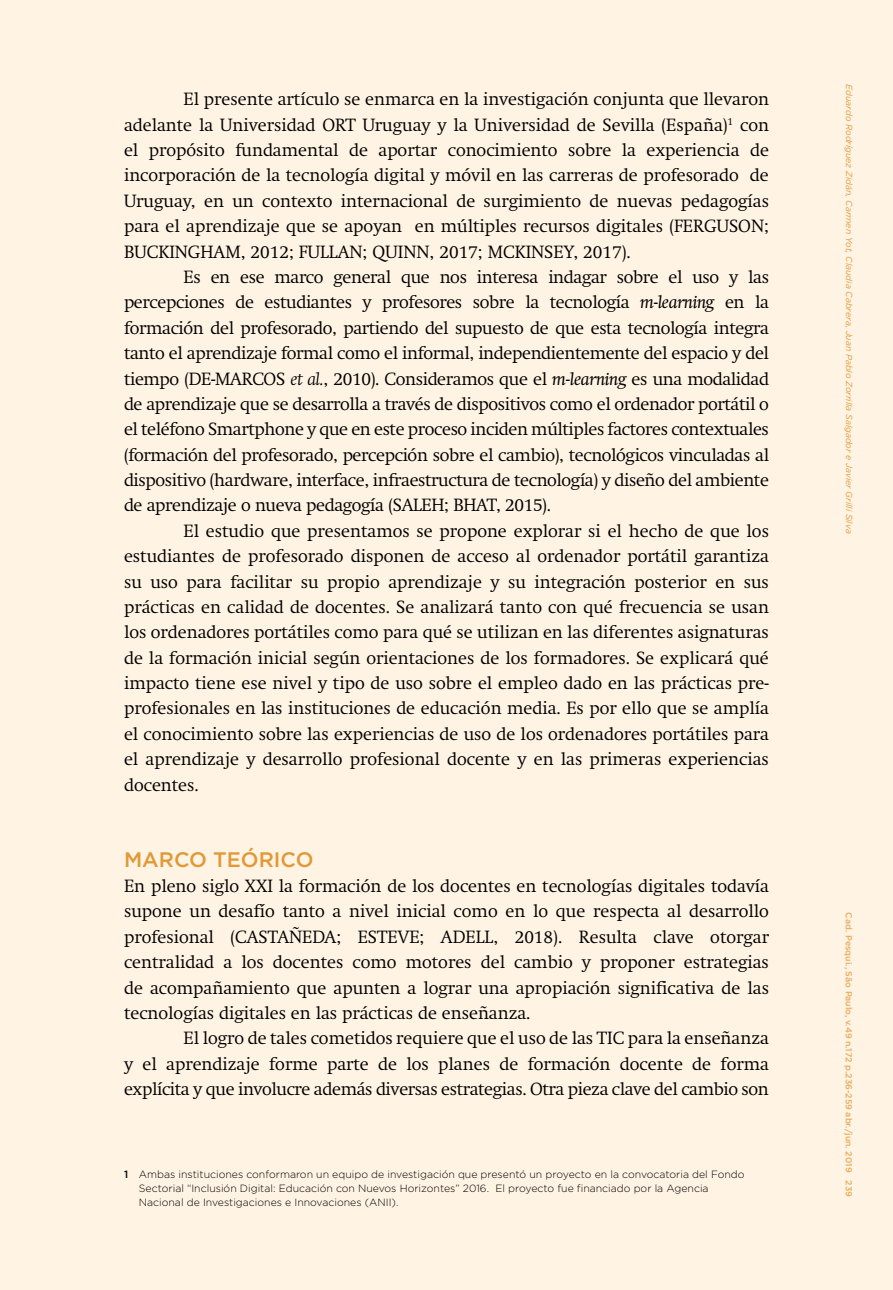
<style>
.page{position:relative;width:893px;height:1290px;background:#fff3e3}
.page>*{position:absolute;margin:0;border:0;box-sizing:border-box;transform-origin:0 0}
.t1{font:500 21px "Gotham HTF";color:#e1a13e}
.t2{font:300 17.5px/25.4px "Swift";color:#000;text-align:justify}
.t3{font:300 10.5px/14px "Gotham HTF";color:#000}
.t4{font:italic 8.75px "Gotham HTF";color:#e1a13e}
.t5{font:500 8.75px "Gotham HTF";color:#e7b465}
.s1{font-weight:400;font-style:italic}
.s2{font-style:italic}
.s3{font-weight:500}
</style>
<div class="page">
<p class="t2" style="left:124px;top:87px;width:646px;text-indent:60px">El presente artículo se enmarca en la investigación conjunta que llevaron adelante la Universidad ORT Uruguay y la Universidad de Sevilla (España)<sup>1</sup> con el propósito fundamental de aportar conocimiento sobre la experiencia de incorporación de la tecnología digital y móvil en las carreras de profesorado de Uruguay, en un contexto internacional de surgimiento de nuevas pedagogías para el aprendizaje que se apoyan en múltiples recursos digitales (FERGUSON; BUCKINGHAM, 2012; FULLAN; QUINN, 2017; MCKINSEY, 2017).</p>
<p class="t2" style="left:124px;top:264px;width:646px;text-indent:60px">Es en ese marco general que nos interesa indagar sobre el uso y las percepciones de estudiantes y profesores sobre la tecnología <span class="s1">m-learning</span> en la formación del profesorado, partiendo del supuesto de que esta tecnología integra tanto el aprendizaje formal como el informal, independientemente del espacio y del tiempo (DE-MARCOS <span class="s2">et al.</span>, 2010). Consideramos que el <span class="s1">m-learning</span> es una modalidad de aprendizaje que se desarrolla a través de dispositivos como el ordenador portátil o el teléfono Smartphone y que en este proceso inciden múltiples factores contextuales (formación del profesorado, percepción sobre el cambio), tecnológicos vinculadas al dispositivo (hardware, interface, infraestructura de tecnología) y diseño del ambiente de aprendizaje o nueva pedagogía (SALEH; BHAT, 2015).</p>
<p class="t2" style="left:124px;top:518px;width:646px;text-indent:60px">El estudio que presentamos se propone explorar si el hecho de que los estudiantes de profesorado disponen de acceso al ordenador portátil garantiza su uso para facilitar su propio aprendizaje y su integración posterior en sus prácticas en calidad de docentes. Se analizará tanto con qué frecuencia se usan los ordenadores portátiles como para qué se utilizan en las diferentes asignaturas de la formación inicial según orientaciones de los formadores. Se explicará qué impacto tiene ese nivel y tipo de uso sobre el empleo dado en las prácticas pre&shy;profesionales en las instituciones de educación media. Es por ello que se amplía el conocimiento sobre las experiencias de uso de los ordenadores portátiles para el aprendizaje y desarrollo profesional docente y en las primeras experiencias docentes.</p>
<p class="t1" style="left:124px;top:847px;width:191px">MARCO TEÓRICO</p>
<p class="t2" style="left:124px;top:873px;width:646px">En pleno siglo XXI la formación de los docentes en tecnologías digitales todavía supone un desafío tanto a nivel inicial como en lo que respecta al desarrollo profesional (CASTAÑEDA; ESTEVE; ADELL, 2018). Resulta clave otorgar centralidad a los docentes como motores del cambio y proponer estrategias de acompañamiento que apunten a lograr una apropiación significativa de las tecnologías digitales en las prácticas de enseñanza.</p>
<p class="t2" style="left:124px;top:1026px;width:646px;text-indent:60px">El logro de tales cometidos requiere que el uso de las TIC para la enseñanza y el aprendizaje forme parte de los planes de formación docente de forma explícita y que involucre además diversas estrategias. Otra pieza clave del cambio son</p>
<p class="t3" style="left:139px;top:1167px;width:607px;text-indent:-15px"><span class="s3">1</span> Ambas instituciones conformaron un equipo de investigación que presentó un proyecto en la convocatoria del Fondo<br>Sectorial “Inclusión Digital: Educación con Nuevos Horizontes” 2016. El proyecto fue financiado por la Agencia<br>Nacional de Investigaciones e Innovaciones (ANII).</p>
<p class="t4" style="left:854px;top:84px;width:451px;rotate:90deg">Eduardo Rodríguez Zidán, Carmen Yot, Claudia Cabrera, Juan Pablo Zorrilla Salgador e Javier Grilli Silva</p>
<p class="t5" style="left:854px;top:912px;width:286px;rotate:90deg">Cad. Pesqui., São Paulo, v.49 n.172 p.236-259 abr./jun. 2019 239</p>
</div>
